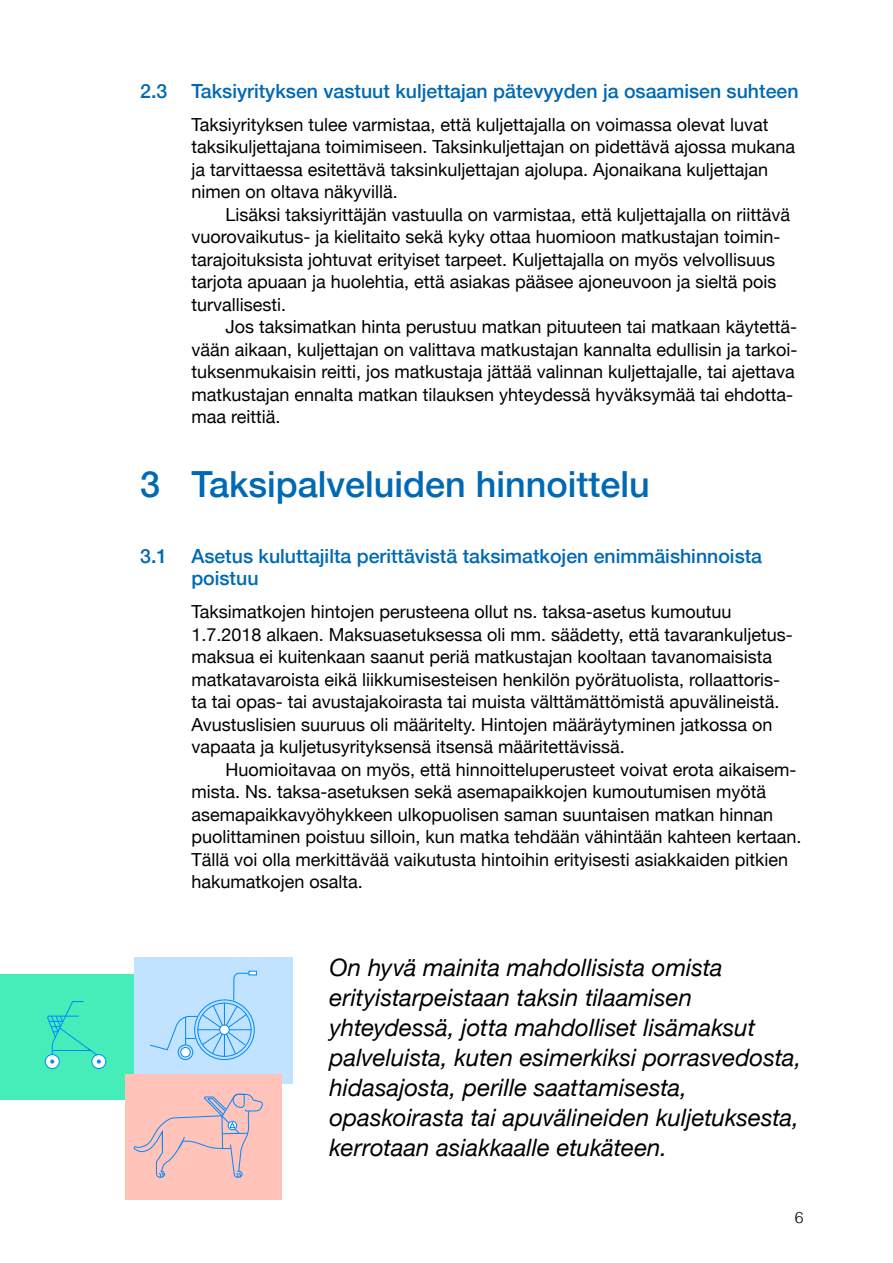
<style>
.page{position:relative;width:893px;height:1263px;background:#fff}
.page>*{position:absolute;margin:0;border:0;box-sizing:border-box;transform-origin:0 0}
.t1{font:500 36px "Helvetica Neue";color:#0069b3}
.t2{font:italic 24px/30px "Helvetica Neue";color:#000}
.t3{font:500 19.5px/22.5px "Helvetica Neue";color:#0069b3}
.t4{font:18px/22.5px "Helvetica Neue";color:#000}
.t5{font:300 15.75px "Helvetica";color:#000}
</style>
<div class="page">
<div style="left:0;top:974px;width:156px;height:126px;background:#45eeb9"></div>
<div style="left:135px;top:958px;width:158px;height:126px;background:#c2e3ff"></div>
<div style="left:125px;top:1074px;width:157px;height:126px;background:#ffc3ba"></div>
<svg style="left:45px;top:1054px;width:14px;height:14px"></svg>
<div style="left:45px;top:1054px;width:15px;height:15px;border:1px solid #008aff;border-radius:50%"></div>
<div style="left:92px;top:1054px;width:14px;height:14px;background:#fff;border-radius:50%"></div>
<div style="left:91px;top:1054px;width:15px;height:15px;border:1px solid #008aff;border-radius:50%"></div>
<svg style="left:47px;top:1001px;width:54px;height:62px"></svg>
<div style="left:178px;top:1044px;width:15px;height:16px;border:1px solid #008aff;border-radius:50%"></div>
<div style="left:180px;top:1047px;width:11px;height:10px;border:1px solid #008aff;border-radius:50%"></div>
<svg style="left:150px;top:971px;width:107px;height:85px"></svg>
<svg style="left:133px;top:1093px;width:130px;height:85px"></svg>
<p class="t3" style="left:140px;top:78px;width:660px">2.3 Taksiyrityksen vastuut kuljettajan pätevyyden ja osaamisen suhteen</p>
<p class="t4" style="left:191px;top:114px;width:605px">Taksiyrityksen tulee varmistaa, että kuljettajalla on voimassa olevat luvat taksikuljettajana toimimiseen. Taksinkuljettajan on pidettävä ajossa mukana ja tarvittaessa esitettävä taksinkuljettajan ajolupa. Ajonaikana kuljettajan nimen on oltava näkyvillä.</p>
<p class="t4" style="left:191px;top:204px;width:600px;text-indent:34px">Lisäksi taksiyrittäjän vastuulla on varmistaa, että kuljettajalla on riittävä vuorovaikutus- ja kielitaito sekä kyky ottaa huomioon matkustajan toimin&shy;tarajoituksista johtuvat erityiset tarpeet. Kuljettajalla on myös velvollisuus tarjota apuaan ja huolehtia, että asiakas pääsee ajoneuvoon ja sieltä pois turvallisesti.</p>
<p class="t4" style="left:191px;top:317px;width:608px;text-indent:34px">Jos taksimatkan hinta perustuu matkan pituuteen tai matkaan käytettä&shy;vään aikaan, kuljettajan on valittava matkustajan kannalta edullisin ja tarkoi&shy;tuksenmukaisin reitti, jos matkustaja jättää valinnan kuljettajalle, tai ajettava matkustajan ennalta matkan tilauksen yhteydessä hyväksymää tai ehdotta&shy;maa reittiä.</p>
<h1 class="t1" style="left:140px;top:455px;width:511px">3 Taksipalveluiden hinnoittelu</h1>
<p class="t3" style="left:191px;top:543px;width:572px;text-indent:-51px">3.1 Asetus kuluttajilta perittävistä taksimatkojen enimmäishinnoista poistuu</p>
<p class="t4" style="left:191px;top:601px;width:603px">Taksimatkojen hintojen perusteena ollut ns. taksa-asetus kumoutuu 1.7.2018 alkaen. Maksuasetuksessa oli mm. säädetty, että tavarankuljetus&shy;maksua ei kuitenkaan saanut periä matkustajan kooltaan tavanomaisista matkatavaroista eikä liikkumisesteisen henkilön pyörätuolista, rollaattoris&shy;ta tai opas- tai avustajakoirasta tai muista välttämättömistä apuvälineistä.<br>Avustuslisien suuruus oli määritelty. Hintojen määräytyminen jatkossa on vapaata ja kuljetusyrityksensä itsensä määritettävissä.</p>
<p class="t4" style="left:191px;top:759px;width:612px;text-indent:34px">Huomioitavaa on myös, että hinnoitteluperusteet voivat erota aikaisem&shy;mista. Ns. taksa-asetuksen sekä asemapaikkojen kumoutumisen myötä asemapaikkavyöhykkeen ulkopuolisen saman suuntaisen matkan hinnan puolittaminen poistuu silloin, kun matka tehdään vähintään kahteen kertaan.<br>Tällä voi olla merkittävää vaikutusta hintoihin erityisesti asiakkaiden pitkien hakumatkojen osalta.</p>
<p class="t2" style="left:330px;top:953px;width:473px">On hyvä mainita mahdollisista omista erityistarpeistaan taksin tilaamisen yhteydessä, jotta mahdolliset lisämaksut palveluista, kuten esimerkiksi porrasvedosta, hidasajosta, perille saattamisesta, opaskoirasta tai apuvälineiden kuljetuksesta, kerrotaan asiakkaalle etukäteen.</p>
<p class="t5" style="left:795px;top:1204px;width:10px">6</p>
</div>
